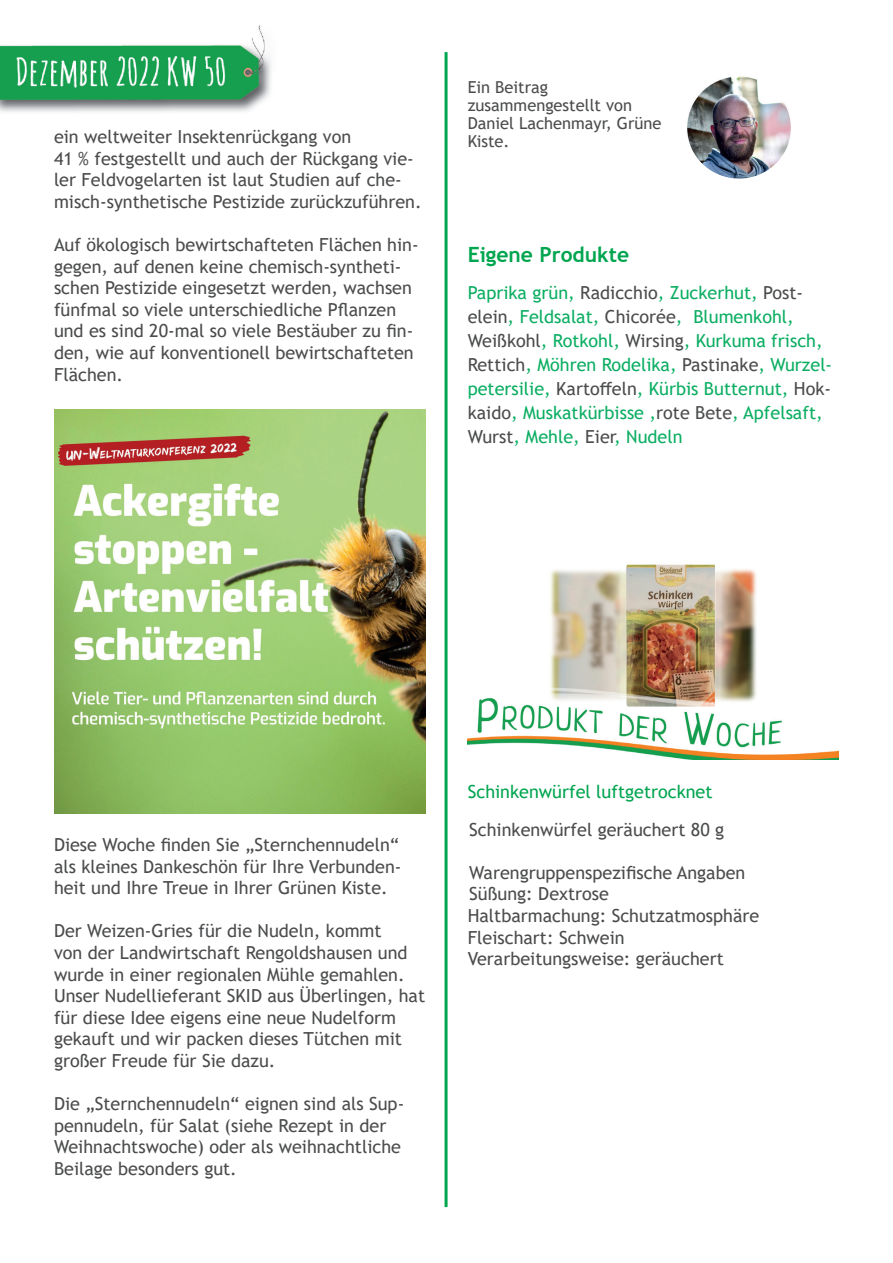
<style>
.page{position:relative;width:893px;height:1263px;background:#fff}
.page>*{position:absolute;margin:0;border:0;box-sizing:border-box;transform-origin:0 0}
.t1{font:700 21px "Trebuchet MS";color:#00a54f}
.t2{font:18px/21.6px "Trebuchet MS";color:#4b4c4d}
.t3{font:18px/24px "Trebuchet MS";color:#0bae62}
.t4{font:18px "Trebuchet MS";color:#00a54f}
.t5{font:16.5px/18px "Trebuchet MS";color:#4b4c4d}
.s1{color:#4b4c4d}
</style>
<div class="page">
<hr style="left:445px;top:52px;width:3px;height:1155px;background:#00a54f">
<img style="left:468px;top:564px;width:371px;height:196px">
<img style="left:0;top:26px;width:271px;height:86px">
<img style="left:686px;top:72px;width:106px;height:107px;border-radius:53px">
<img style="left:54px;top:409px;width:371px;height:404px">
<p class="t2" style="left:54px;top:126px;width:369px">ein weltweiter Insektenrückgang von<br>41 % festgestellt und auch der Rückgang vie&shy;ler Feldvogelarten ist laut Studien auf che&shy;misch-synthetische Pestizide zurückzuführen.</p>
<p class="t2" style="left:54px;top:234px;width:366px">Auf ökologisch bewirtschafteten Flächen hin&shy;gegen, auf denen keine chemisch-syntheti&shy;schen Pestizide eingesetzt werden, wachsen fünfmal so viele unterschiedliche Pflanzen und es sind 20-mal so viele Bestäuber zu fin&shy;den, wie auf konventionell bewirtschafteten Flächen.</p>
<p class="t5" style="left:468px;top:78px;width:195px">Ein Beitrag zusammengestellt von<br>Daniel Lachenmayr, Grüne<br>Kiste.</p>
<p class="t1" style="left:468px;top:241px;width:163px">Eigene Produkte</p>
<p class="t3" style="left:468px;top:281px;width:366px">Paprika grün, <span class="s1">Radicchio</span>, Zuckerhut, <span class="s1">Post&shy;elein</span>, Feldsalat, <span class="s1">Chicorée</span>, Blumenkohl, <span class="s1">Weißkohl</span>, Rotkohl, <span class="s1">Wirsing</span>, Kurkuma frisch, <span class="s1">Rettich</span>, Möhren Rodelika, <span class="s1">Pastinake</span>, Wurzel&shy;petersilie, <span class="s1">Kartoffeln</span>, Kürbis Butternut, <span class="s1">Hok&shy;kaido</span>, Muskatkürbisse ,<span class="s1">rote Bete</span>, Apfelsaft, <span class="s1">Wurst</span>, Mehle, <span class="s1">Eier</span>, Nudeln</p>
<p class="t2" style="left:54px;top:834px;width:349px">Diese Woche finden Sie „Sternchennudeln“ als kleines Dankeschön für Ihre Verbunden&shy;heit und Ihre Treue in Ihrer Grünen Kiste.</p>
<p class="t2" style="left:54px;top:920px;width:373px">Der Weizen-Gries für die Nudeln, kommt<br>von der Landwirtschaft Rengoldshausen und wurde in einer regionalen Mühle gemahlen.<br>Unser Nudellieferant SKID aus Überlingen, hat für diese Idee eigens eine neue Nudelform gekauft und wir packen dieses Tütchen mit großer Freude für Sie dazu.</p>
<p class="t2" style="left:54px;top:1093px;width:352px">Die „Sternchennudeln“ eignen sind als Sup&shy;pennudeln, für Salat (siehe Rezept in der Weihnachtswoche) oder als weihnachtliche Beilage besonders gut.</p>
<p class="t4" style="left:468px;top:781px;width:246px">Schinkenwürfel luftgetrocknet</p>
<p class="t2" style="left:469px;top:818px;width:257px">Schinkenwürfel geräuchert 80 g</p>
<p class="t2" style="left:468px;top:861px;width:293px">Warengruppenspezifische Angaben<br>Süßung: Dextrose<br>Haltbarmachung: Schutzatmosphäre<br>Fleischart: Schwein<br>Verarbeitungsweise: geräuchert</p>
</div>
